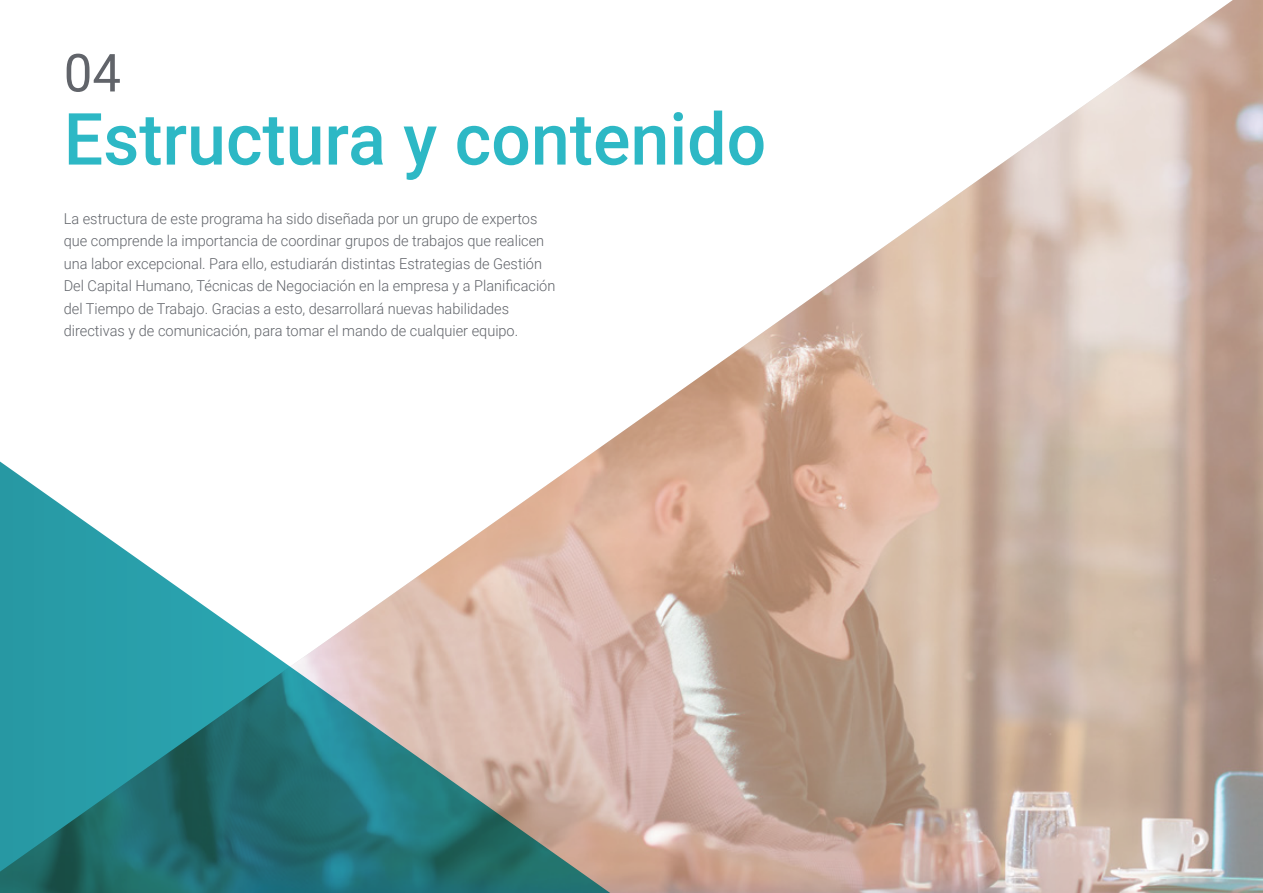
<style>
.page{position:relative;width:1263px;height:893px;background:#fff}
.page>*{position:absolute;margin:0;border:0;box-sizing:border-box;transform-origin:0 0}
.t1{font:500 72px "Roboto";color:#2db8c5}
.t2{font:52.5px "Roboto";color:#61646a}
.t3{font:300 15px/22.5px "Roboto";color:#61646a}
</style>
<div class="page">
<img style="left:602px;top:0;width:661px;height:893px">
<svg style="left:0;top:446px;width:640px;height:447px"></svg>
<h2 class="t2" style="left:64px;top:36px;width:59px">04</h2>
<h1 class="t1" style="left:64px;top:89px;width:704px">Estructura y contenido</h1>
<p class="t3" style="left:64px;top:207px;width:493px">La estructura de este programa ha sido diseñada por un grupo de expertos que comprende la importancia de coordinar grupos de trabajos que realicen una labor excepcional. Para ello, estudiarán distintas Estrategias de Gestión Del Capital Humano, Técnicas de Negociación en la empresa y a Planificación del Tiempo de Trabajo. Gracias a esto, desarrollará nuevas habilidades directivas y de comunicación, para tomar el mando de cualquier equipo.</p>
</div>
